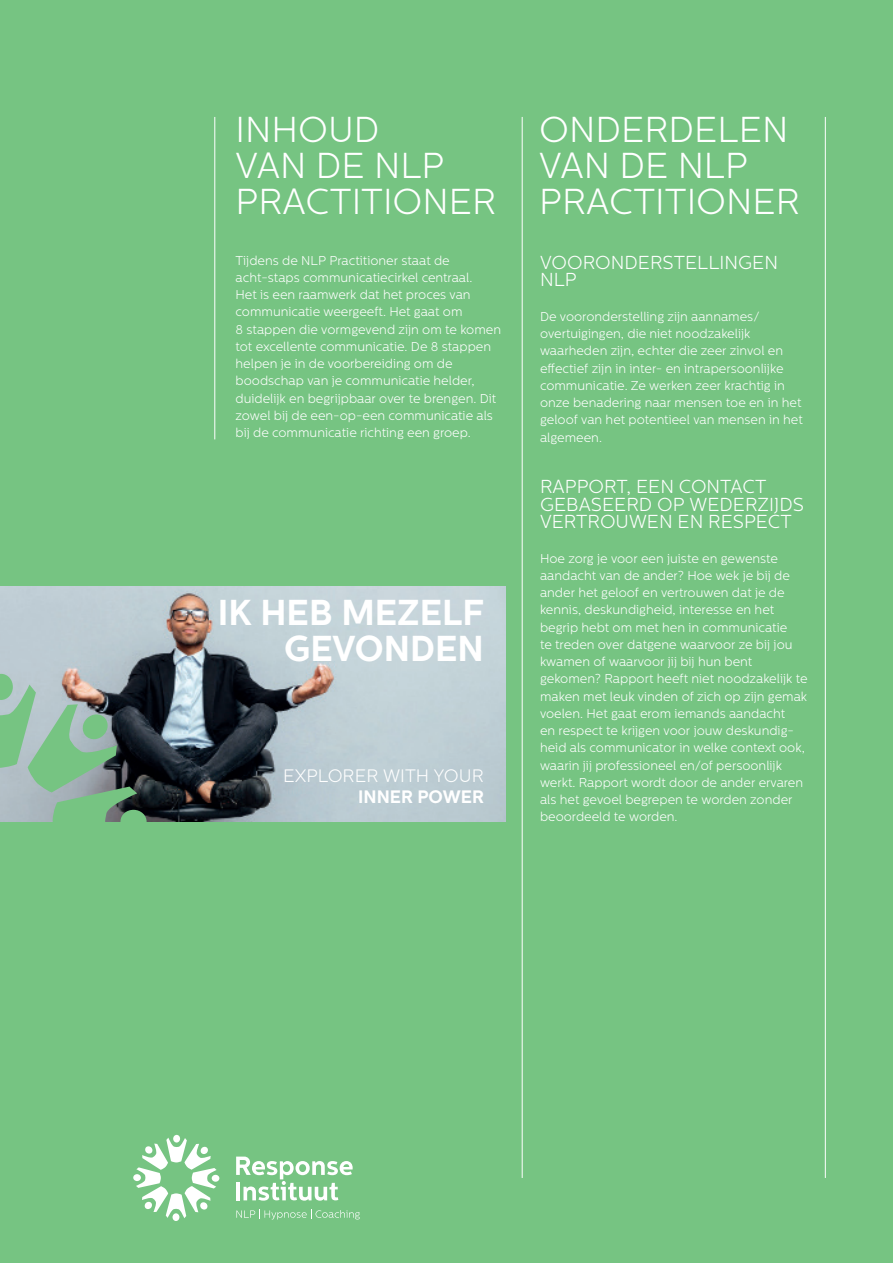
<style>
.page{position:relative;width:893px;height:1263px;background:#76c482}
.page>*{position:absolute;margin:0;border:0;box-sizing:border-box;transform-origin:0 0}
.t1{font:300 36px/36px "Centrale Sans";color:#fff}
.t2{font:700 36px/36px "Centrale Sans";color:#fff;text-align:right}
.t3{font:300 18.75px/17.2px "Centrale Sans";color:#fff}
.t4{font:300 18px "Centrale Sans";color:#fff}
.t5{font:700 18px "Centrale Sans";color:#fff}
.t6{font:300 12.75px/17.2px "Centrale Sans";color:#fff}
</style>
<div class="page">
<svg style="left:236px;top:1209px;width:124px;height:10px"></svg>
<svg style="left:236px;top:1156px;width:117px;height:45px"></svg>
<div style="left:133px;top:1174px;width:8px;height:7px;background:#fff;border-radius:50%"></div>
<div style="left:172px;top:1213px;width:7px;height:8px;background:#fff;border-radius:50%"></div>
<div style="left:212px;top:1175px;width:7px;height:7px;background:#fff;border-radius:50%"></div>
<svg style="left:136px;top:1137px;width:81px;height:81px"></svg>
<div style="left:173px;top:1135px;width:7px;height:7px;background:#fff;border-radius:50%"></div>
<hr style="left:522px;top:117px;width:1px;height:1061px;background:#fff">
<hr style="left:214px;top:117px;width:1px;height:322px;background:#fff">
<hr style="left:825px;top:117px;width:1px;height:1061px;background:#fff">
<img style="left:0;top:587px;width:505px;height:235px">
<svg style="left:0;top:674px;width:147px;height:148px"></svg>
<h1 class="t1" style="left:236px;top:111px;width:262px">INHOUD<br>VAN DE NLP<br>PRACTITIONER</h1>
<p class="t6" style="left:236px;top:252px;width:267px">Tijdens de NLP Practitioner staat de acht-staps communicatiecirkel centraal.<br>Het is een raamwerk dat het proces van communicatie weergeeft. Het gaat om<br>8 stappen die vormgevend zijn om te komen tot excellente communicatie. De 8 stappen helpen je in de voorbereiding om de boodschap van je communicatie helder, duidelijk en begrijpbaar over te brengen. Dit zowel bij de een-op-een communicatie als bij de communicatie richting een groep.</p>
<h1 class="t2" style="left:218px;top:594px;width:268px">IK HEB MEZELF<br>GEVONDEN</h1>
<h3 class="t4" style="left:283px;top:766px;width:202px">EXPLORER WITH YOUR</h3>
<h3 class="t5" style="left:358px;top:786px;width:127px">INNER POWER</h3>
<h1 class="t1" style="left:539px;top:111px;width:262px">ONDERDELEN<br>VAN DE NLP<br>PRACTITIONER</h1>
<h2 class="t3" style="left:540px;top:254px;width:239px">VOORONDERSTELLINGEN<br>NLP</h2>
<p class="t6" style="left:540px;top:308px;width:264px">De vooronderstelling zijn aannames/ overtuigingen, die niet noodzakelijk waarheden zijn, echter die zeer zinvol en effectief zijn in inter- en intrapersoonlijke communicatie. Ze werken zeer krachtig in onze benadering naar mensen toe en in het geloof van het potentieel van mensen in het algemeen.</p>
<h2 class="t3" style="left:540px;top:478px;width:265px">RAPPORT, EEN CONTACT<br>GEBASEERD OP WEDERZIJDS<br>VERTROUWEN EN RESPECT</h2>
<p class="t6" style="left:540px;top:549px;width:269px">Hoe zorg je voor een juiste en gewenste aandacht van de ander? Hoe wek je bij de ander het geloof en vertrouwen dat je de kennis, deskundigheid, interesse en het begrip hebt om met hen in communicatie<br>te treden over datgene waarvoor ze bij jou kwamen of waarvoor jij bij hun bent gekomen? Rapport heeft niet noodzakelijk te maken met leuk vinden of zich op zijn gemak voelen. Het gaat erom iemands aandacht<br>en respect te krijgen voor jouw deskundig&shy;heid als communicator in welke context ook, waarin jij professioneel en/of persoonlijk werkt. Rapport wordt door de ander ervaren als het gevoel begrepen te worden zonder beoordeeld te worden.</p>
</div>
